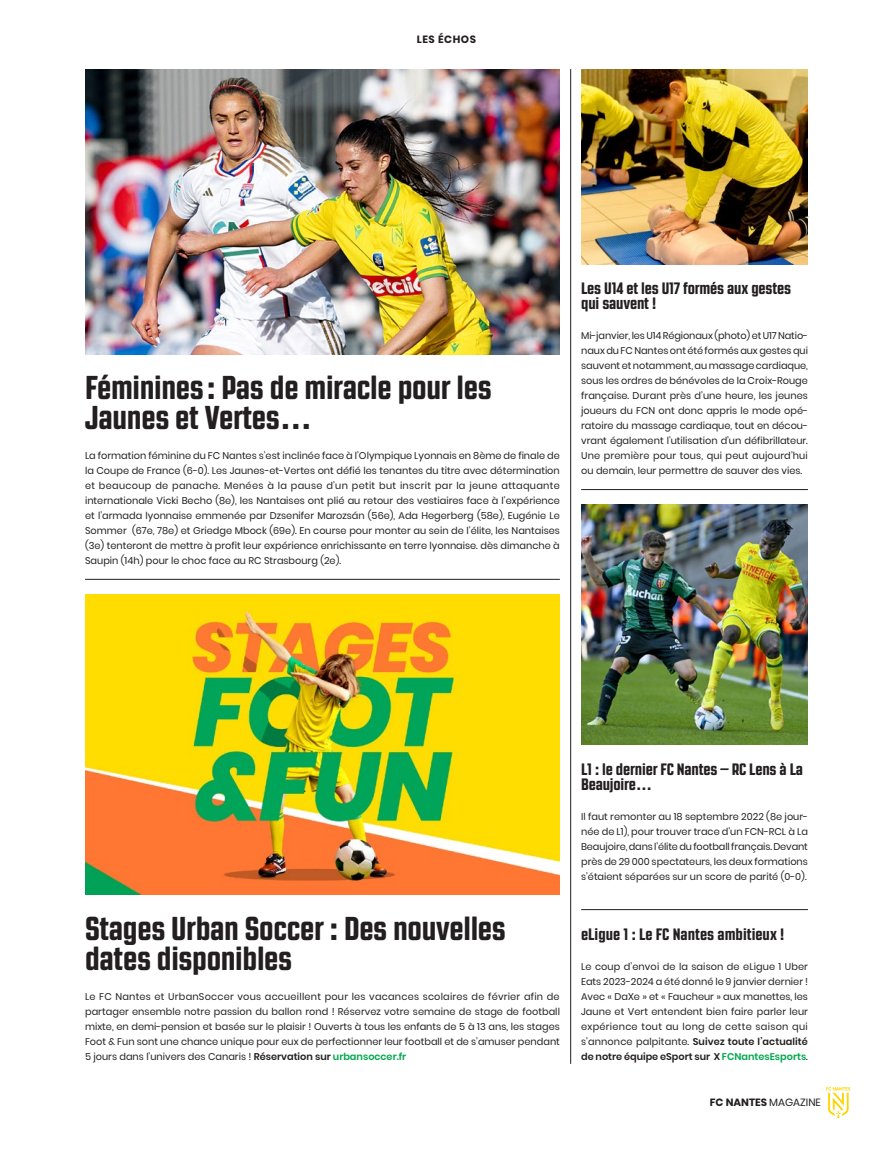
<style>
.page{position:relative;width:893px;height:1149px;background:#fff}
.page>*{position:absolute;margin:0;border:0;box-sizing:border-box;transform-origin:0 0}
.t1{font:800 33px/30px "Revolution Gothic";letter-spacing:-.01em;color:#231f20}
.t2{font:800 16.5px/15px "Revolution Gothic";letter-spacing:-.01em;color:#231f20}
.t3{font:700 10.5px "Poppins";color:#231f20}
.t4{font:700 10.5px "Poppins";letter-spacing:.05em;color:#231f20}
.t5{font:9.75px/15px "Poppins";color:#231f20;text-align:justify}
.s1{font-weight:600}
.s2{font-weight:600;color:#00a84e}
.s3{font-weight:400}
</style>
<div class="page">
<svg style="left:826px;top:1087px;width:24px;height:30px"></svg>
<hr style="left:570px;top:69px;width:1px;height:994px;background:#231f20">
<img style="left:85px;top:69px;width:475px;height:285px">
<img style="left:85px;top:594px;width:475px;height:300px">
<hr style="left:581px;top:909px;width:227px;height:1px;background:#231f20">
<hr style="left:581px;top:489px;width:227px;height:1px;background:#231f20">
<hr style="left:85px;top:579px;width:475px;height:1px;background:#231f20">
<img style="left:581px;top:69px;width:227px;height:195px">
<img style="left:581px;top:504px;width:227px;height:240px">
<p class="t4" style="left:417px;top:33px;width:61px">LES ÉCHOS</p>
<p class="t1" style="left:85px;top:373px;width:408px">Féminines: Pas de miracle pour les<br>Jaunes et Vertes…</p>
<p class="t5" style="left:85px;top:448px;width:476px">La formation féminine du FC Nantes s’est inclinée face à l’Olympique Lyonnais en 8ème de finale de la Coupe de France (6-0). Les Jaunes-et-Vertes ont défié les tenantes du titre avec détermination et beaucoup de panache. Menées à la pause d’un petit but inscrit par la jeune attaquante internationale Vicki Becho (8e), les Nantaises ont plié au retour des vestiaires face à l’expérience et l’armada lyonnaise emmenée par Dzsenifer Marozsán (56e), Ada Hegerberg (58e), Eugénie Le Sommer (67e, 78e) et Griedge Mbock (69e). En course pour monter au sein de l’élite, les Nantaises (3e) tenteront de mettre à profit leur expérience enrichissante en terre lyonnaise. dès dimanche à Saupin (14h) pour le choc face au RC Strasbourg (2e).</p>
<p class="t2" style="left:581px;top:281px;width:211px">Les U14 et les U17 formés aux gestes qui sauvent !</p>
<p class="t5" style="left:581px;top:328px;width:228px">Mi-janvier, les U14 Régionaux (photo) et U17 Natio&shy;naux du FC Nantes ont été formés aux gestes qui sauvent et notamment, au massage cardiaque, sous les ordres de bénévoles de la Croix-Rouge française. Durant près d’une heure, les jeunes joueurs du FCN ont donc appris le mode opé&shy;ratoire du massage cardiaque, tout en décou&shy;vrant également l’utilisation d’un défibrillateur.<br>Une première pour tous, qui peut aujourd’hui ou demain, leur permettre de sauver des vies.</p>
<p class="t1" style="left:85px;top:913px;width:422px">Stages Urban Soccer : Des nouvelles dates disponibles</p>
<p class="t5" style="left:85px;top:988px;width:476px">Le FC Nantes et UrbanSoccer vous accueillent pour les vacances scolaires de février afin de partager ensemble notre passion du ballon rond ! Réservez votre semaine de stage de football mixte, en demi-pension et basée sur le plaisir ! Ouverts à tous les enfants de 5 à 13 ans, les stages Foot &amp; Fun sont une chance unique pour eux de perfectionner leur football et de s’amuser pendant 5 jours dans l’univers des Canaris ! <span class="s1">Réservation sur</span> <span class="s2">urbansoccer.fr</span></p>
<p class="t2" style="left:581px;top:761px;width:223px">L1 : le dernier FC Nantes – RC Lens à La<br>Beaujoire…</p>
<p class="t5" style="left:581px;top:808px;width:228px">Il faut remonter au 18 septembre 2022 (8e jour&shy;née de L1), pour trouver trace d’un FCN-RCL à La Beaujoire, dans l’élite du football français. Devant près de 29 000 spectateurs, les deux formations s’étaient séparées sur un score de parité (0-0).</p>
<p class="t2" style="left:581px;top:926px;width:205px">eLigue 1 : Le FC Nantes ambitieux !</p>
<p class="t5" style="left:581px;top:958px;width:228px">Le coup d’envoi de la saison de eLigue 1 Uber Eats 2023-2024 a été donné le 9 janvier dernier !<br>Avec « DaXe » et « Faucheur » aux manettes, les Jaune et Vert entendent bien faire parler leur expérience tout au long de cette saison qui s’annonce palpitante. <span class="s1">Suivez toute l’actualité de notre équipe eSport sur X</span> <span class="s2">FCNantesEsports</span>.</p>
<p class="t3" style="left:710px;top:1096px;width:113px">FC NANTES <span class="s3">MAGAZINE</span></p>
</div>
